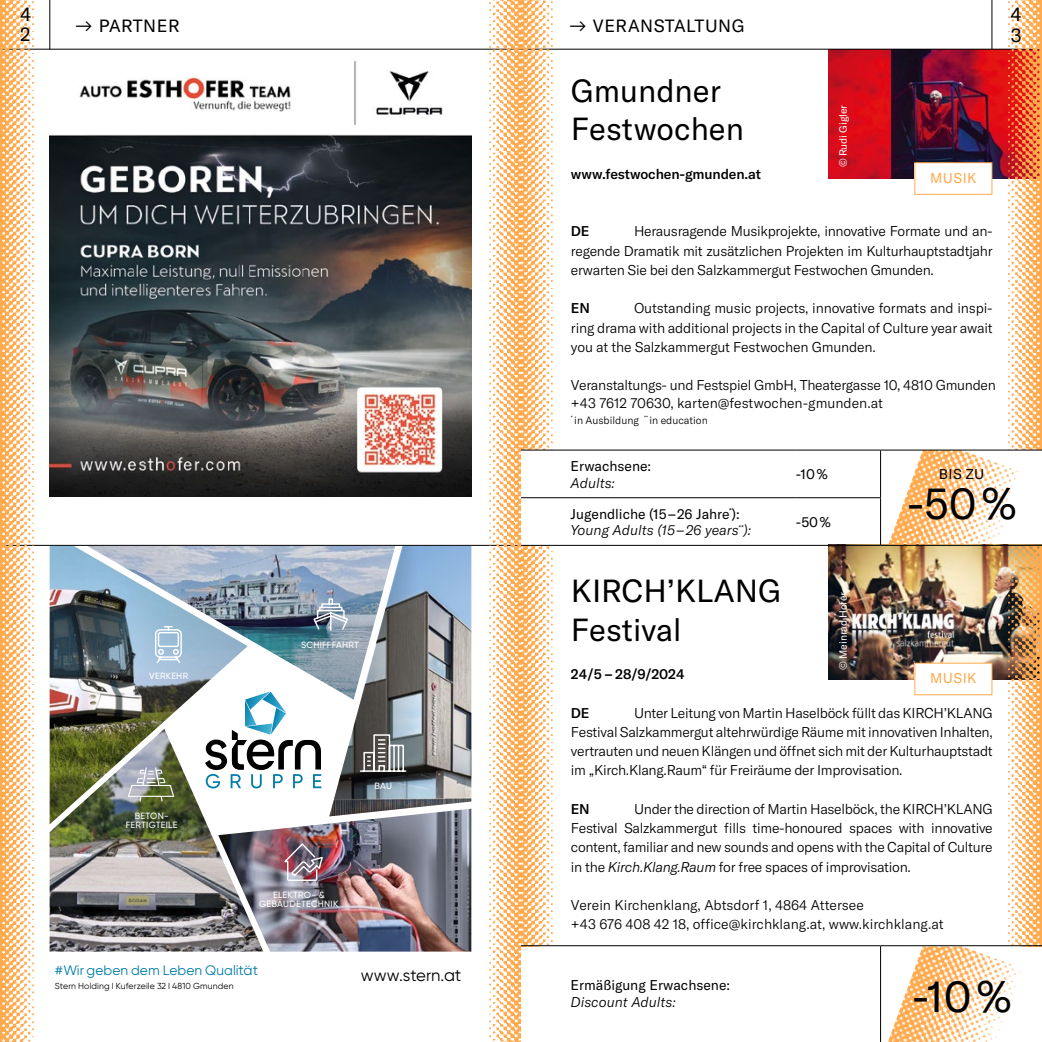
<style>
.page{position:relative;width:1042px;height:1042px;background:#fff}
.page>*{position:absolute;margin:0;border:0;box-sizing:border-box;transform-origin:0 0}
.t1{font:43.75px "GT America";color:#000}
.t2{font:31.5px/38.5px "GT America";color:#000}
.t3{font:19.25px/19.8px "GT America";color:#000}
.t4{font:17.5px "GT America";letter-spacing:.03em;color:#000}
.t5{font:16.62px "Gilroy";letter-spacing:.005em;color:#000}
.t6{font:300 14px/19.2px "GT America";letter-spacing:-.02em;color:#000;text-align:justify}
.t7{font:14px/16.8px "GT America";color:#000}
.t8{font:300 14px/19.2px "GT America";color:#000}
.t9{font:500 14px "GT America";letter-spacing:-.01em;color:#000}
.t10{font:italic 300 14px "GT America";color:#000}
.t11{font:14px "GT America";letter-spacing:.03em;color:#ffaa4e}
.t12{font:13.83px "Gilroy";letter-spacing:.005em;color:#007ca8}
.t13{font:300 10.5px "GT America";color:#000}
.t14{font:10.5px "GT America";letter-spacing:-.01em;color:#fff}
.t15{font:500 9.1px/8.9px "Gilroy";letter-spacing:.02em;color:#fff;text-align:center}
.t16{font:8.75px "Gilroy";letter-spacing:.015em;color:#000}
.s1{font-size:14.35px}
.s2{font-size:17.32px}
.s3{font-weight:300;font-style:italic}
.s4{font-style:italic}
</style>
<div class="page">
<img style="left:417px;top:546px;width:54px;height:262px">
<img style="left:50px;top:881px;width:168px;height:70px">
<img style="left:218px;top:808px;width:253px;height:143px">
<div style="left:262px;top:846px;width:93px;height:79px;background:#000;opacity:.62"></div>
<img style="left:50px;top:546px;width:367px;height:335px">
<img style="left:828px;top:50px;width:169px;height:129px">
<img style="left:50px;top:60px;width:421px;height:436px">
<hr style="left:0;top:545px;width:521px;height:1px;background:#000">
<img style="left:828px;top:544px;width:169px;height:135px">
<img style="left:888px;top:946px;width:154px;height:96px">
<img style="left:888px;top:451px;width:154px;height:94px">
<hr style="left:991px;top:0;width:1px;height:50px;background:#000">
<hr style="left:0;top:49px;width:1042px;height:1px;background:#000">
<hr style="left:49px;top:0;width:1px;height:50px;background:#000">
<img style="left:479px;top:0;width:42px;height:1042px">
<img style="left:2px;top:0;width:43px;height:1042px">
<hr style="left:0;top:0;width:2px;height:1042px;background:#ffaa4e">
<img style="left:997px;top:0;width:43px;height:450px">
<hr style="left:1040px;top:0;width:2px;height:450px;background:#ffaa4e">
<img style="left:997px;top:546px;width:43px;height:399px">
<hr style="left:1040px;top:546px;width:2px;height:400px;background:#ffaa4e">
<img style="left:521px;top:0;width:42px;height:450px">
<img style="left:521px;top:546px;width:32px;height:399px">
<div style="left:915px;top:163px;width:77px;height:31px;background:#fff"></div>
<div style="left:914px;top:162px;width:78px;height:33px;border:1px solid #ffaa4e"></div>
<div style="left:915px;top:663px;width:77px;height:32px;background:#fff"></div>
<div style="left:914px;top:663px;width:78px;height:32px;border:1px solid #ffaa4e"></div>
<hr style="left:796px;top:450px;width:84px;height:1px;background:#000">
<hr style="left:880px;top:450px;width:162px;height:1px;background:#000">
<hr style="left:521px;top:497px;width:275px;height:1px;background:#000">
<hr style="left:796px;top:497px;width:85px;height:1px;background:#000">
<hr style="left:880px;top:545px;width:162px;height:1px;background:#000">
<hr style="left:796px;top:545px;width:84px;height:1px;background:#000">
<hr style="left:880px;top:450px;width:1px;height:47px;background:#000">
<hr style="left:880px;top:498px;width:1px;height:47px;background:#000">
<hr style="left:521px;top:450px;width:275px;height:1px;background:#000">
<hr style="left:521px;top:545px;width:275px;height:1px;background:#000">
<hr style="left:880px;top:945px;width:162px;height:1px;background:#000">
<hr style="left:521px;top:945px;width:359px;height:1px;background:#000">
<hr style="left:880px;top:946px;width:1px;height:95px;background:#000">
<h3 class="t3" style="left:20px;top:5px;width:13px">4<br>4</h3>
<h3 class="t3" style="left:1010px;top:4px;width:13px;line-height:20.5px">4<br>4</h3>
<p class="t4" style="left:74px;top:15px;width:107px">→ PARTNER</p>
<p class="t4" style="left:568px;top:15px;width:178px">→ VERANSTALTUNG</p>
<h2 class="t2" style="left:571px;top:71px;width:174px">Gmundner<br>Festwochen</h2>
<p class="t9" style="left:571px;top:165px;width:192px">www.festwochen-gmunden.at</p>
<p class="t14" style="left:837px;top:167px;width:64px;rotate:-90deg">© Rudi Gigler</p>
<p class="t11" style="left:930px;top:170px;width:48px">MUSIK</p>
<p class="t6" style="left:571px;top:222px;width:423px;text-indent:63px">Herausragende Musikprojekte, innovative Formate und an&shy;regende Dramatik mit zusätzlichen Projekten im Kulturhauptstadtjahr erwarten Sie bei den Salzkammergut Festwochen Gmunden.</p>
<p class="t9" style="left:571px;top:300px;width:20px">EN</p>
<p class="t9" style="left:571px;top:223px;width:20px">DE</p>
<p class="t6" style="left:571px;top:299px;width:423px;text-indent:63px">Outstanding music projects, innovative formats and inspi&shy;ring drama with additional projects in the Capital of Culture year await you at the Salzkammergut Festwochen Gmunden.</p>
<p class="t6" style="left:571px;top:377px;width:426px;line-height:17.5px">Veranstaltungs- und Festspiel GmbH, Theatergasse 10, 4810 Gmunden +43 7612 70630, karten@festwochen-gmunden.at</p>
<p class="t13" style="left:571px;top:414px;width:138px"><sup>*</sup> in Ausbildung <sup>**</sup> in education</p>
<p class="t15" style="left:149px;top:672px;width:40px">VERKEHR</p>
<p class="t15" style="left:126px;top:811px;width:53px">BETON-<br>FERTIGTEILE</p>
<p class="t15" style="left:301px;top:640px;width:59px">SCHIFFFAHRT</p>
<p class="t15" style="left:375px;top:781px;width:19px">BAU</p>
<p class="t15" style="left:259px;top:890px;width:81px">ELEKTRO- &amp;<br>GEBÄUDETECHNIK</p>
<p class="t12" style="left:55px;top:961px;width:205px">#Wir geben dem Leben Quali<span class="s1">tät</span></p>
<p class="t16" style="left:55px;top:980px;width:180px">Stern Holding I Kuferzeile 32 I 4810 Gmunden</p>
<p class="t5" style="left:361px;top:965px;width:102px">www.stern.<span class="s2">at</span></p>
<p class="t7" style="left:570px;top:458px;width:82px">Erwachsene:</p>
<p class="t10" style="left:570px;top:475px;width:46px">Adults:</p>
<p class="t7" style="left:796px;top:466px;width:33px">-10 %</p>
<p class="t7" style="left:570px;top:505px;width:182px">Jugendliche (15 – 26 Jahre<sup>*</sup>):<br><span class="s3">Young Adults (15 – 26 years</span><sup>**</sup><span class="s3">):</span></p>
<p class="t7" style="left:796px;top:514px;width:36px">-50 %</p>
<h2 class="t2" style="left:571px;top:572px;width:211px">KIRCH’KLANG<br>Festival</h2>
<p class="t9" style="left:571px;top:666px;width:115px">24/5 – 28/9/2024</p>
<p class="t14" style="left:837px;top:670px;width:79px;rotate:-90deg">© Meinrad Hofer</p>
<p class="t7" style="left:939px;top:465px;width:47px">BIS ZU</p>
<h1 class="t1" style="left:907px;top:478px;width:111px">-50 %</h1>
<p class="t11" style="left:930px;top:670px;width:48px">MUSIK</p>
<p class="t6" style="left:571px;top:703px;width:423px;text-indent:63px">Unter Leitung von Martin Haselböck füllt das KIRCH’KLANG Festival Salzkammergut altehrwürdige Räume mit innovativen Inhalten, vertrauten und neuen Klängen und öffnet sich mit der Kulturhauptstadt im „Kirch.Klang.Raum“ für Freiräume der Improvisation.</p>
<p class="t9" style="left:571px;top:800px;width:20px">EN</p>
<p class="t9" style="left:571px;top:704px;width:20px">DE</p>
<p class="t6" style="left:571px;top:799px;width:423px;text-indent:63px">Under the direction of Martin Haselböck, the KIRCH’KLANG Festival Salzkammergut fills time-honoured spaces with innovative content, familiar and new sounds and opens with the Capital of Culture in the <span class="s4">Kirch.Klang.Raum</span> for free spaces of improvisation.</p>
<p class="t8" style="left:571px;top:895px;width:374px">Verein Kirchenklang, Abtsdorf 1, 4864 Attersee<br>+43 676 408 42 18, office@kirchklang.at, www.kirchklang.at</p>
<p class="t7" style="left:570px;top:977px;width:161px">Ermäßigung Erwachsene:</p>
<p class="t10" style="left:570px;top:994px;width:107px">Discount Adults:</p>
<h1 class="t1" style="left:912px;top:970px;width:101px">-10 %</h1>
</div>
